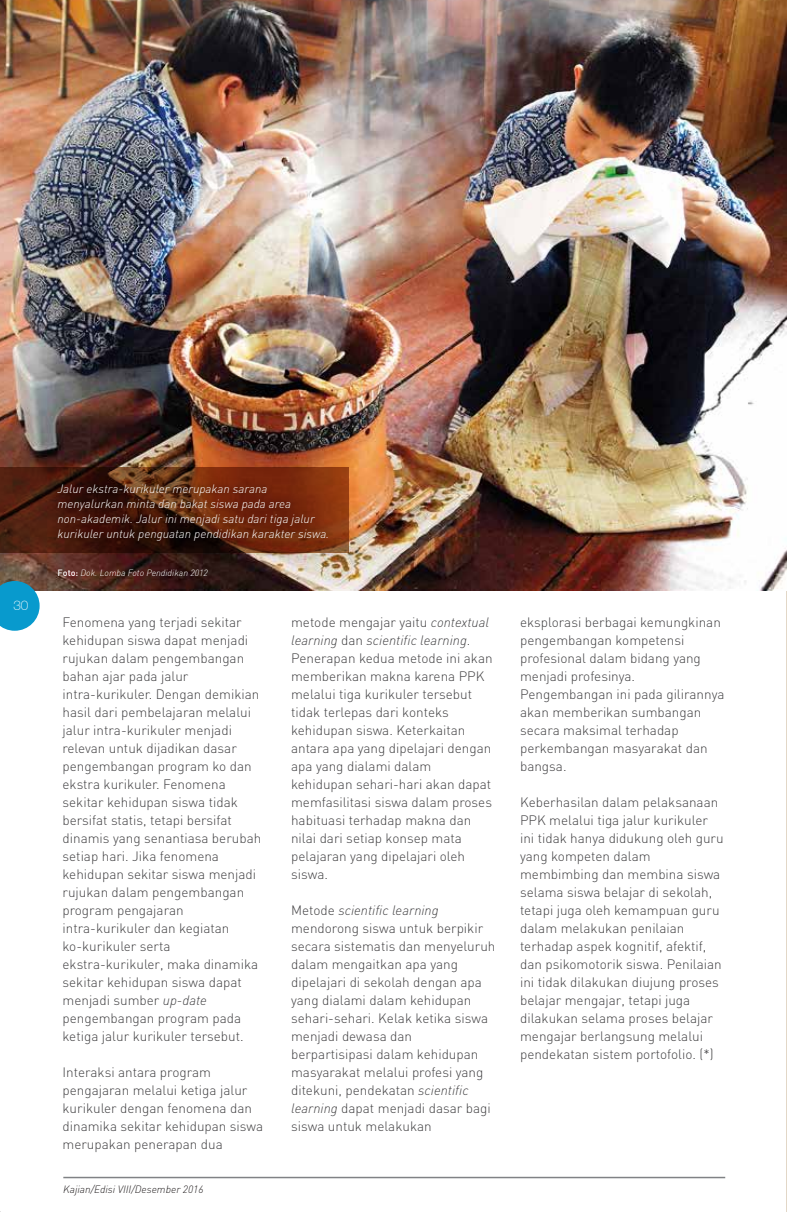
<style>
.page{position:relative;width:787px;height:1212px;background:#fff}
.page>*{position:absolute;margin:0;border:0;box-sizing:border-box;transform-origin:0 0}
.t1{font:300 13.5px/18px "DIN";color:#414042}
.t2{font:100 13.5px "Helvetica Neue CE";color:#fff}
.t3{font:italic 300 12px/15px "DIN";color:#fff}
.t4{font:italic 300 10.5px "DIN";color:#231f20}
.t5{font:italic 300 9px "DIN";color:#fff}
.s1{font-weight:500;font-style:normal}
.s2{font-style:italic}
</style>
<div class="page">
<hr style="left:786px;top:867px;width:1px;height:257px;background:#fbb040">
<hr style="left:786px;top:546px;width:1px;height:285px;background:#b59bc4">
<img style="left:0;top:0;width:787px;height:590px">
<hr style="left:63px;top:1177px;width:662px;height:1px;background:#808285">
<svg style="left:0;top:581px;width:40px;height:50px;background:#289fc8"></svg>
<svg style="left:0;top:467px;width:348px;height:85px;background:#552310"></svg>
<img style="left:45px;top:470px;width:300px;height:112px">
<p class="t2" style="left:13px;top:597px;width:17px">30</p>
<p class="t3" style="left:58px;top:481px;width:273px">Jalur ekstra-kurikuler merupakan sarana menyalurkan minta dan bakat siswa pada area non-akademik. Jalur ini menjadi satu dari tiga jalur kurikuler untuk penguatan pendidikan karakter siswa.</p>
<p class="t5" style="left:58px;top:567px;width:152px"><span class="s1">Foto:</span> Dok. Lomba Foto Pendidikan 2012</p>
<p class="t1" style="left:63px;top:613px;width:200px">Fenomena yang terjadi sekitar kehidupan siswa dapat menjadi rujukan dalam pengembangan bahan ajar pada jalur intra-kurikuler. Dengan demikian hasil dari pembelajaran melalui jalur intra-kurikuler menjadi relevan untuk dijadikan dasar pengembangan program ko dan ekstra kurikuler. Fenomena sekitar kehidupan siswa tidak bersifat statis, tetapi bersifat dinamis yang senantiasa berubah setiap hari. Jika fenomena kehidupan sekitar siswa menjadi rujukan dalam pengembangan program pengajaran intra-kurikuler dan kegiatan ko-kurikuler serta ekstra-kurikuler, maka dinamika sekitar kehidupan siswa dapat menjadi sumber <span class="s2">up-date </span>pengembangan program pada ketiga jalur kurikuler tersebut.</p>
<p class="t1" style="left:63px;top:1063px;width:202px">Interaksi antara program pengajaran melalui ketiga jalur kurikuler dengan fenomena dan dinamika sekitar kehidupan siswa merupakan penerapan dua</p>
<p class="t4" style="left:63px;top:1182px;width:142px">Kajian/Edisi VIII/Desember 2016</p>
<p class="t1" style="left:291px;top:613px;width:203px">metode mengajar yaitu <span class="s2">contextual learning</span> dan <span class="s2">scientific learning</span>.<br>Penerapan kedua metode ini akan memberikan makna karena PPK melalui tiga kurikuler tersebut tidak terlepas dari konteks kehidupan siswa. Keterkaitan antara apa yang dipelajari dengan apa yang dialami dalam kehidupan sehari-hari akan dapat memfasilitasi siswa dalam proses habituasi terhadap makna dan nilai dari setiap konsep mata pelajaran yang dipelajari oleh siswa.</p>
<p class="t1" style="left:291px;top:901px;width:206px">Metode <span class="s2">scientific learning </span>mendorong siswa untuk berpikir secara sistematis dan menyeluruh dalam mengaitkan apa yang dipelajari di sekolah dengan apa yang dialami dalam kehidupan sehari-sehari. Kelak ketika siswa menjadi dewasa dan berpartisipasi dalam kehidupan masyarakat melalui profesi yang ditekuni, pendekatan <span class="s2">scientific learning</span> dapat menjadi dasar bagi siswa untuk melakukan</p>
<p class="t1" style="left:520px;top:613px;width:206px">eksplorasi berbagai kemungkinan pengembangan kompetensi profesional dalam bidang yang menjadi profesinya.<br>Pengembangan ini pada gilirannya akan memberikan sumbangan secara maksimal terhadap perkembangan masyarakat dan bangsa.</p>
<p class="t1" style="left:520px;top:793px;width:205px">Keberhasilan dalam pelaksanaan<br>PPK melalui tiga jalur kurikuler ini tidak hanya didukung oleh guru yang kompeten dalam membimbing dan membina siswa selama siswa belajar di sekolah, tetapi juga oleh kemampuan guru dalam melakukan penilaian terhadap aspek kognitif, afektif, dan psikomotorik siswa. Penilaian ini tidak dilakukan diujung proses belajar mengajar, tetapi juga dilakukan selama proses belajar mengajar berlangsung melalui pendekatan sistem portofolio. (*)</p>
</div>
